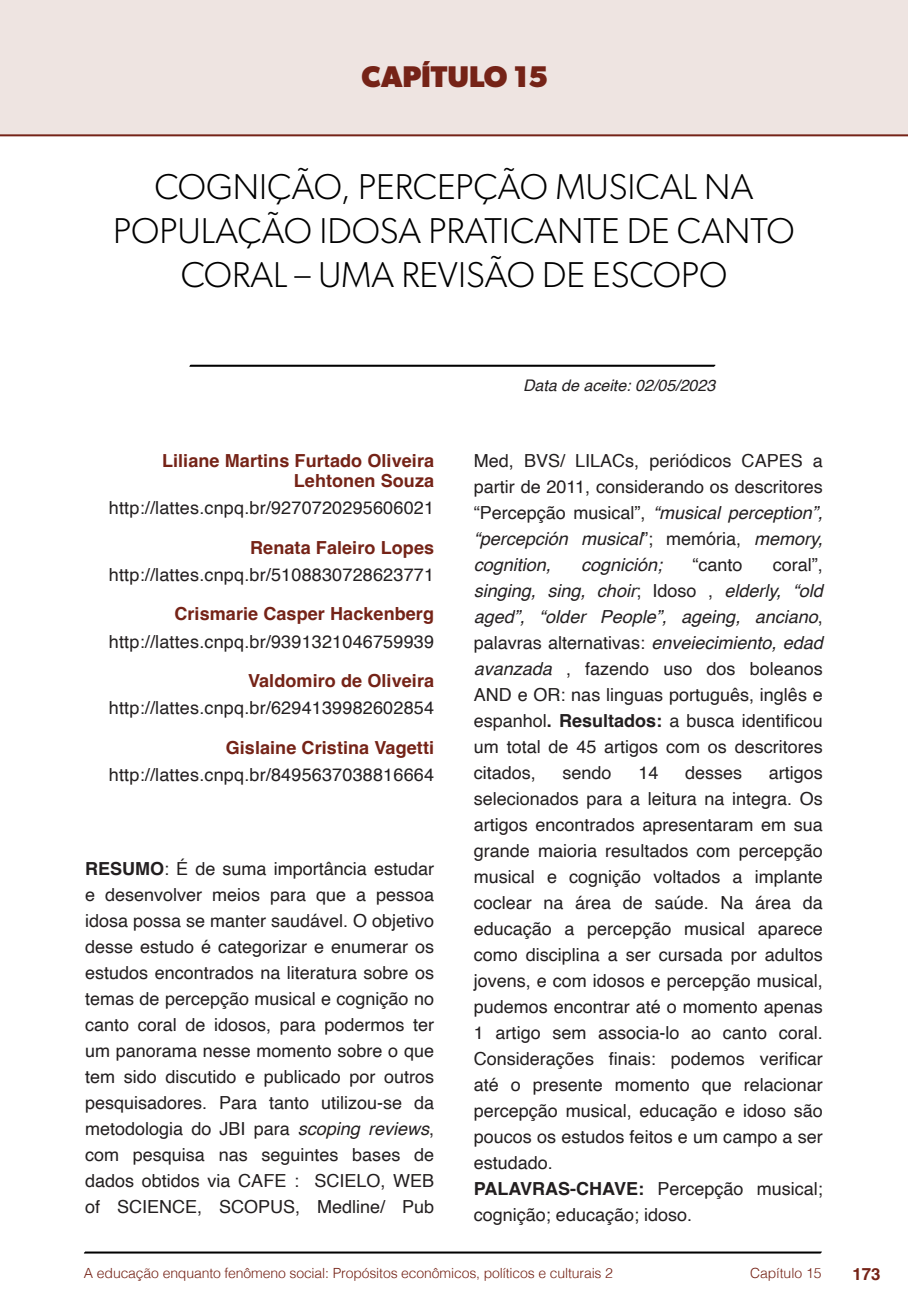
<style>
.page{position:relative;width:908px;height:1304px;background:#fff}
.page>*{position:absolute;margin:0;border:0;box-sizing:border-box;transform-origin:0 0}
.t1{font:300 36px/44px "Gibson";color:#000;text-align:center}
.t2{font:700 30px "Gibson";color:#752317}
.t3{font:18px/26px "Helvetica";color:#231f20;text-align:justify}
.t4{font:700 18px/20px "Helvetica";letter-spacing:.005em;color:#752317;text-align:right}
.t5{font:italic 18px "Helvetica";color:#231f20}
.t6{font:700 16.8px "Helvetica";color:#752317}
.t7{font:italic 16px "Helvetica";color:#231f20}
.t8{font:300 14px "Helvetica";letter-spacing:-.01em;color:#752317}
.s1{font-weight:700}
.s2{font-style:italic}
</style>
<div class="page">
<svg style="left:84px;top:1251px;width:737px;height:3px;background:#515151"></svg>
<svg style="left:189px;top:364px;width:526px;height:3px;background:#4f4f4f"></svg>
<div style="left:0;top:0;width:907px;height:136px;background:#eee4e1"></div>
<div style="left:44px;top:72px;width:68px;height:61px;background:#eee4e1"></div>
<h2 class="t2" style="left:361px;top:58px;width:188px">CAPÍTULO 15</h2>
<h1 class="t1" style="left:113px;top:164px;width:682px">COGNIÇÃO, PERCEPÇÃO MUSICAL NA<br>POPULAÇÃO IDOSA PRATICANTE DE CANTO<br>CORAL – UMA REVISÃO DE ESCOPO</h1>
<p class="t4" style="left:162px;top:453px;width:273px">Liliane Martins Furtado Oliveira<br>Lehtonen Souza</p>
<p class="t3" style="left:109px;top:496px;width:326px">http://lattes.cnpq.br/9270720295606021</p>
<p class="t4" style="left:250px;top:539px;width:185px">Renata Faleiro Lopes</p>
<p class="t3" style="left:109px;top:562px;width:326px">http://lattes.cnpq.br/5108830728623771</p>
<p class="t4" style="left:174px;top:606px;width:261px">Crismarie Casper Hackenberg</p>
<p class="t3" style="left:109px;top:629px;width:326px">http://lattes.cnpq.br/9391321046759939</p>
<p class="t4" style="left:248px;top:673px;width:187px">Valdomiro de Oliveira</p>
<p class="t3" style="left:109px;top:696px;width:326px">http://lattes.cnpq.br/6294139982602854</p>
<p class="t4" style="left:225px;top:739px;width:210px">Gislaine Cristina Vagetti</p>
<p class="t3" style="left:109px;top:762px;width:326px">http://lattes.cnpq.br/8495637038816664</p>
<p class="t3" style="left:85px;top:856px;width:350px"><span class="s1">RESUMO</span>: É de suma importância estudar e desenvolver meios para que a pessoa idosa possa se manter saudável. O objetivo desse estudo é categorizar e enumerar os estudos encontrados na literatura sobre os temas de percepção musical e cognição no canto coral de idosos, para podermos ter um panorama nesse momento sobre o que tem sido discutido e publicado por outros pesquisadores. Para tanto utilizou-se da metodologia do JBI para <span class="s2">scoping reviews</span>, com pesquisa nas seguintes bases de dados obtidos via CAFE : SCIELO, WEB of SCIENCE, SCOPUS, Medline/ Pub</p>
<p class="t7" style="left:523px;top:373px;width:194px">Data de aceite: 02/05/2023</p>
<p class="t3" style="left:473px;top:448px;width:350px">Med, BVS/ LILACs, periódicos CAPES a partir de 2011, considerando os descritores “Percepção musical”, <span class="s2">“musical perception”, “percepción musical</span>”; memória, <span class="s2">memory, cognition,</span></p>
<p class="t5" style="left:581px;top:550px;width:83px">cognición;</p>
<p class="t3" style="left:692px;top:552px;width:52px">“canto</p>
<p class="t3" style="left:473px;top:552px;width:350px;text-indent:299px">coral”, <span class="s2">singing, sing, choir</span>; Idoso , <span class="s2">elderly, “old aged”, “older People”, ageing, anciano</span>, palavras alternativas: <span class="s2">enveiecimiento, edad avanzada</span> , fazendo uso dos boleanos AND e OR: nas linguas português, inglês e espanhol<span class="s1">. Resultados:</span> a busca identificou um total de 45 artigos com os descritores citados,</p>
<p class="t3" style="left:562px;top:760px;width:51px">sendo</p>
<p class="t3" style="left:638px;top:760px;width:22px">14</p>
<p class="t3" style="left:684px;top:760px;width:59px">desses</p>
<p class="t3" style="left:473px;top:760px;width:350px;text-align:left;text-indent:295px">artigos selecionados para a leitura na integra. Os artigos encontrados apresentaram em sua grande maioria resultados com percepção musical e cognição voltados a implante coclear na área de saúde. Na área da educação a percepção musical aparece como disciplina a ser cursada por adultos jovens, e com idosos e percepção musical, pudemos encontrar até o momento apenas 1 artigo sem associa-lo ao canto coral.<br>Considerações finais: podemos verificar até o presente momento que relacionar percepção musical, educação e idoso são poucos os estudos feitos e um campo a ser estudado.<br><span class="s1">PALAVRAS-CHAVE:</span> Percepção musical; cognição; educação; idoso.</p>
<p class="t8" style="left:84px;top:1261px;width:530px">A educação enquanto fenômeno social: Propósitos econômicos, políticos e culturais 2</p>
<p class="t8" style="left:749px;top:1261px;width:73px">Capítulo 15</p>
<p class="t6" style="left:851px;top:1264px;width:30px">173</p>
</div>
